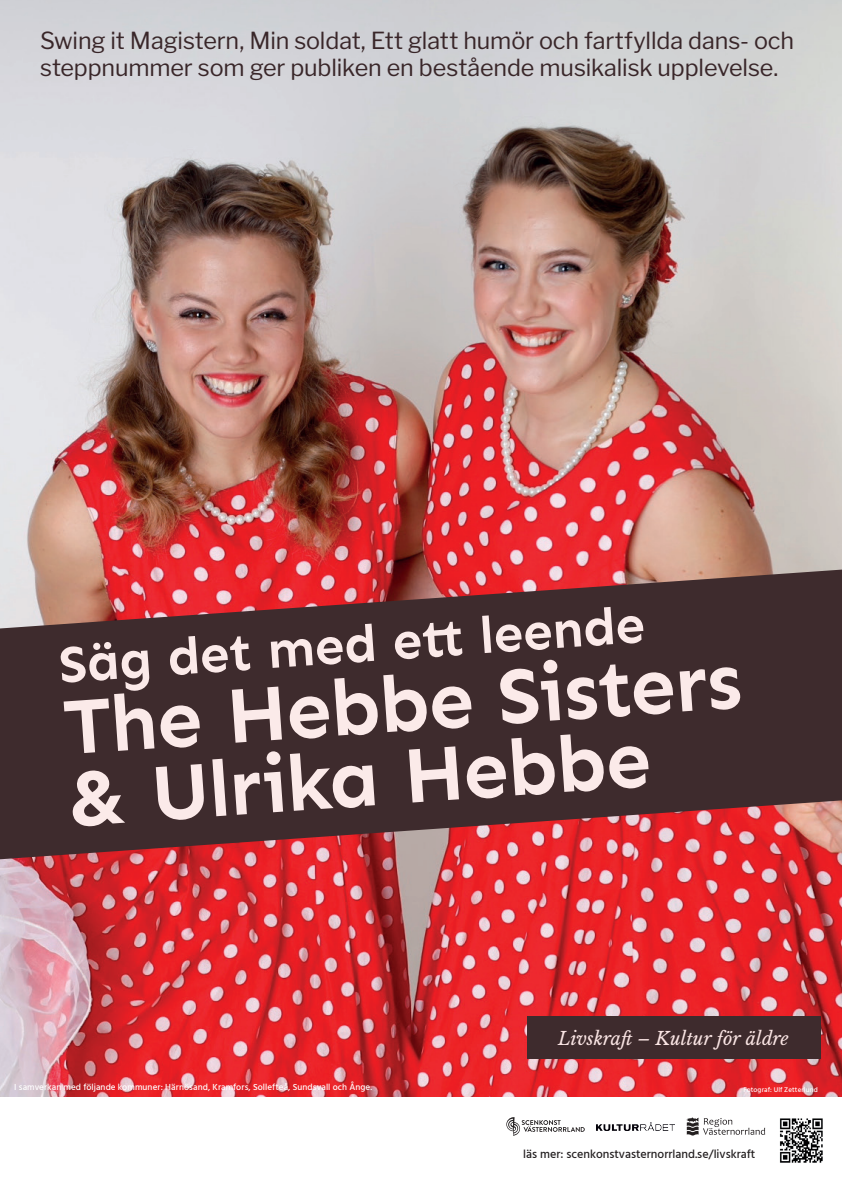
<style>
.page{position:relative;width:842px;height:1191px;background:#fff}
.page>*{position:absolute;margin:0;border:0;box-sizing:border-box;transform-origin:0 0}
.t1{font:700 81px/72px "Sen";color:#fbeae9}
.t2{font:700 53px "Sen";color:#fbeae9}
.t3{font:23.4px/27.6px "Libre Franklin";letter-spacing:-.005em;color:#392629}
.t4{font:italic 18px "Libre Baskerville";letter-spacing:-.005em;color:#fae5e4}
.t5{font:500 12px "Hind";color:#231f20}
.t6{font:500 9px "Hind";letter-spacing:.01em;color:#fff}
.t7{font:500 7px "Hind";letter-spacing:.02em;color:#fff}
</style>
<div class="page">
<img style="left:0;top:0;width:842px;height:1097px">
<svg style="left:506px;top:1117px;width:79px;height:18px"></svg>
<svg style="left:687px;top:1117px;width:78px;height:18px"></svg>
<img style="left:596px;top:1122px;width:78px;height:8px">
<img style="left:779px;top:1118px;width:44px;height:45px">
<div style="left:527px;top:1016px;width:294px;height:43px;background:#3e2b2d"></div>
<svg style="left:0;top:569px;width:842px;height:290px;fill:#3e2b2d"></svg>
<p class="t3" style="left:40px;top:24px;width:755px">Swing it Magistern, Min soldat, Ett glatt humör och fartfyllda dans- och steppnummer som ger publiken en bestående musikalisk upplevelse.</p>
<h2 class="t2" style="left:57px;top:635px;width:589px;rotate:-4deg">Säg det med ett leende</h2>
<h1 class="t1" style="left:61px;top:692px;width:681px;rotate:-4deg">The Hebbe Sisters &amp; Ulrika Hebbe</h1>
<p class="t4" style="left:558px;top:1027px;width:232px">Livskraft – Kultur för äldre</p>
<p class="t6" style="left:14px;top:1081px;width:360px">I samverkan med följande kommuner: Härnösand, Kramfors, Sollefteå, Sundsvall och Ånge.</p>
<p class="t7" style="left:743px;top:1084px;width:76px">Fotograf: Ulf Zetterlund</p>
<p class="t5" style="left:523px;top:1146px;width:234px">läs mer: scenkonstvasternorrland.se/livskraft</p>
</div>
